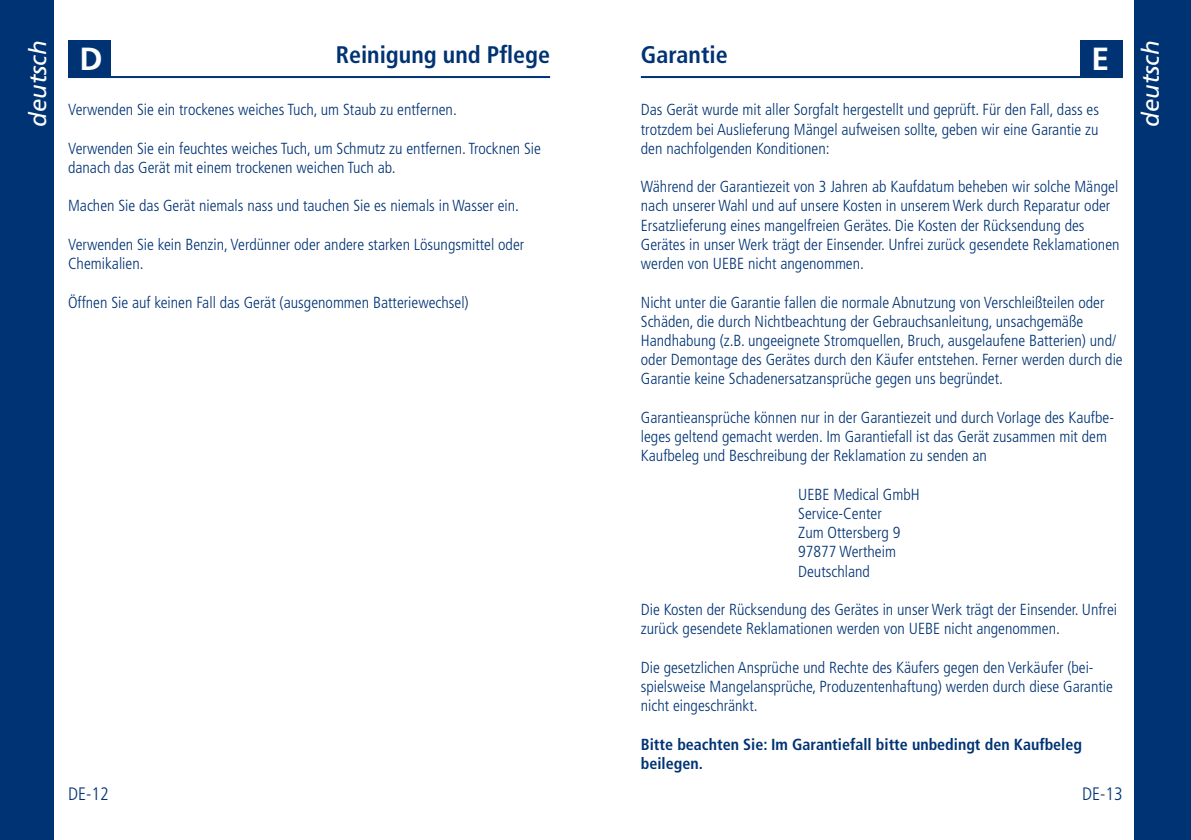
<style>
.page{position:relative;width:1191px;height:840px;background:#fff}
.page>*{position:absolute;margin:0;border:0;box-sizing:border-box;transform-origin:0 0}
.t1{font:700 32px "Frutiger LT Std";color:#fff}
.t2{font:700 condensed 24px "Frutiger LT Std";color:#003374}
.t3{font:italic 24px "Frutiger LT Std";color:#fff}
.t4{font:300 condensed 18px "Frutiger LT Std";color:#003374}
.t5{font:300 condensed 16px/19.2px "Frutiger LT Std";color:#003374}
.t6{font:700 condensed 16px/19.2px "Frutiger LT Std";color:#003374}
</style>
<div class="page">
<hr style="left:641px;top:76px;width:482px;height:2px;background:#003374">
<div style="left:1134px;top:0;width:57px;height:839px;background:#003374"></div>
<div style="left:1080px;top:40px;width:43px;height:37px;background:#003374"></div>
<hr style="left:68px;top:76px;width:482px;height:2px;background:#003374">
<div style="left:0;top:0;width:54px;height:839px;background:#003374"></div>
<div style="left:68px;top:40px;width:43px;height:37px;background:#003374"></div>
<h2 class="t3" style="left:24px;top:127px;width:88px;rotate:-90deg">deutsch</h2>
<h1 class="t1" style="left:79px;top:40px;width:25px">D</h1>
<h2 class="t2" style="left:336px;top:41px;width:216px">Reinigung und Pflege</h2>
<p class="t5" style="left:68px;top:100px;width:390px">Verwenden Sie ein trockenes weiches Tuch, um Staub zu entfernen.</p>
<p class="t5" style="left:68px;top:139px;width:474px">Verwenden Sie ein feuchtes weiches Tuch, um Schmutz zu entfernen. Trocknen Sie danach das Gerät mit einem trockenen weichen Tuch ab.</p>
<p class="t5" style="left:68px;top:196px;width:452px">Machen Sie das Gerät niemals nass und tauchen Sie es niemals in Wasser ein.</p>
<p class="t5" style="left:68px;top:235px;width:458px">Verwenden Sie kein Benzin, Verdünner oder andere starken Lösungsmittel oder<br>Chemikalien.</p>
<p class="t5" style="left:68px;top:292px;width:402px">Öffnen Sie auf keinen Fall das Gerät (ausgenommen Batteriewechsel)</p>
<p class="t4" style="left:68px;top:782px;width:42px">DE-12</p>
<h2 class="t2" style="left:641px;top:41px;width:88px">Garantie</h2>
<h1 class="t1" style="left:1091px;top:40px;width:19px">E</h1>
<p class="t5" style="left:641px;top:100px;width:459px;text-align:justify">Das Gerät wurde mit aller Sorgfalt hergestellt und geprüft. Für den Fall, dass es trotzdem bei Auslieferung Mängel aufweisen sollte, geben wir eine Garantie zu den nachfolgenden Konditionen:</p>
<p class="t5" style="left:641px;top:177px;width:480px">Während der Garantiezeit von 3 Jahren ab Kaufdatum beheben wir solche Mängel nach unserer Wahl und auf unsere Kosten in unserem Werk durch Reparatur oder Ersatzlieferung eines mangelfreien Gerätes. Die Kosten der Rücksendung des Gerätes in unser Werk trägt der Einsender. Unfrei zurück gesendete Reklamationen werden von UEBE nicht angenommen.</p>
<p class="t5" style="left:641px;top:292px;width:483px">Nicht unter die Garantie fallen die normale Abnutzung von Verschleißteilen oder Schäden, die durch Nichtbeachtung der Gebrauchsanleitung, unsachgemäße Handhabung (z.B. ungeeignete Stromquellen, Bruch, ausgelaufene Batterien) und/ oder Demontage des Gerätes durch den Käufer entstehen. Ferner werden durch die Garantie keine Schadenersatzansprüche gegen uns begründet.</p>
<p class="t5" style="left:641px;top:407px;width:475px">Garantieansprüche können nur in der Garantiezeit und durch Vorlage des Kaufbe&shy;leges geltend gemacht werden. Im Garantiefall ist das Gerät zusammen mit dem<br>Kaufbeleg und Beschreibung der Reklamation zu senden an</p>
<p class="t5" style="left:798px;top:484px;width:123px">UEBE Medical GmbH<br>Service-Center<br>Zum Ottersberg 9<br>97877 Wertheim<br>Deutschland</p>
<p class="t5" style="left:641px;top:599px;width:478px">Die Kosten der Rücksendung des Gerätes in unser Werk trägt der Einsender. Unfrei zurück gesendete Reklamationen werden von UEBE nicht angenommen.</p>
<p class="t5" style="left:641px;top:657px;width:473px">Die gesetzlichen Ansprüche und Rechte des Käufers gegen den Verkäufer (bei&shy;spielsweise Mangelansprüche, Produzentenhaftung) werden durch diese Garantie nicht eingeschränkt.</p>
<p class="t6" style="left:641px;top:734px;width:443px">Bitte beachten Sie: Im Garantiefall bitte unbedingt den Kaufbeleg beilegen.</p>
<p class="t4" style="left:1082px;top:782px;width:42px">DE-13</p>
<h2 class="t3" style="left:1136px;top:127px;width:88px;rotate:-90deg">deutsch</h2>
</div>
